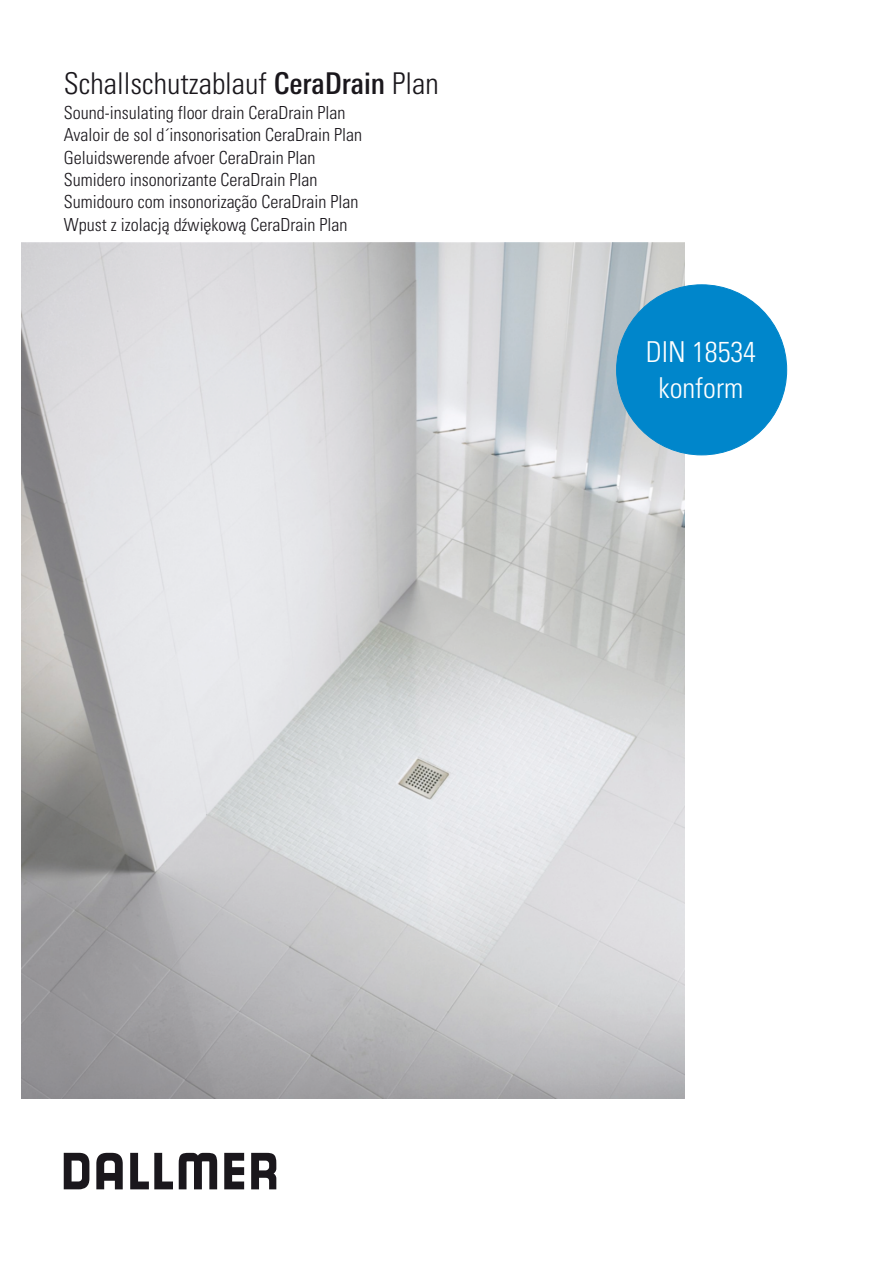
<style>
.page{position:relative;width:893px;height:1263px;background:#fff}
.page>*{position:absolute;margin:0;border:0;box-sizing:border-box;transform-origin:0 0}
.t1{font:30px "Univers Com 47 Light Cond";color:#1a171c}
.t2{font:28.8px/35.7px "Univers Com 47 Light Cond";color:#fff;text-align:center}
.t3{font:18px/22.4px "Univers Com 47 Light Cond";color:#1a171c}
.s1{font-family:"Linotype Univers 520 Cn";font-weight:500}
</style>
<div class="page">
<img style="left:21px;top:243px;width:664px;height:856px">
<svg style="left:64px;top:1153px;width:25px;height:36px"></svg>
<svg style="left:96px;top:1153px;width:27px;height:36px"></svg>
<svg style="left:130px;top:1153px;width:43px;height:36px"></svg>
<svg style="left:224px;top:1153px;width:20px;height:36px"></svg>
<svg style="left:251px;top:1153px;width:25px;height:36px"></svg>
<svg style="left:179px;top:1153px;width:38px;height:36px"></svg>
<div style="left:616px;top:285px;width:171px;height:170px;background:#0086cb;border:1px solid #0086cb;border-radius:50%"></div>
<h1 class="t1" style="left:64px;top:72px;width:377px">Schallschutzablauf <span class="s1">CeraDrain</span> Plan</h1>
<p class="t3" style="left:64px;top:104px;width:300px">Sound-insulating floor drain CeraDrain Plan Avaloir de sol d´insonorisation CeraDrain Plan Geluidswerende afvoer CeraDrain Plan Sumidero insonorizante CeraDrain Plan Sumidouro com insonorização CeraDrain Plan Wpust z izolacją dźwiękową CeraDrain Plan</p>
<h2 class="t2" style="left:646px;top:338px;width:112px">DIN 18534 konform</h2>
</div>
